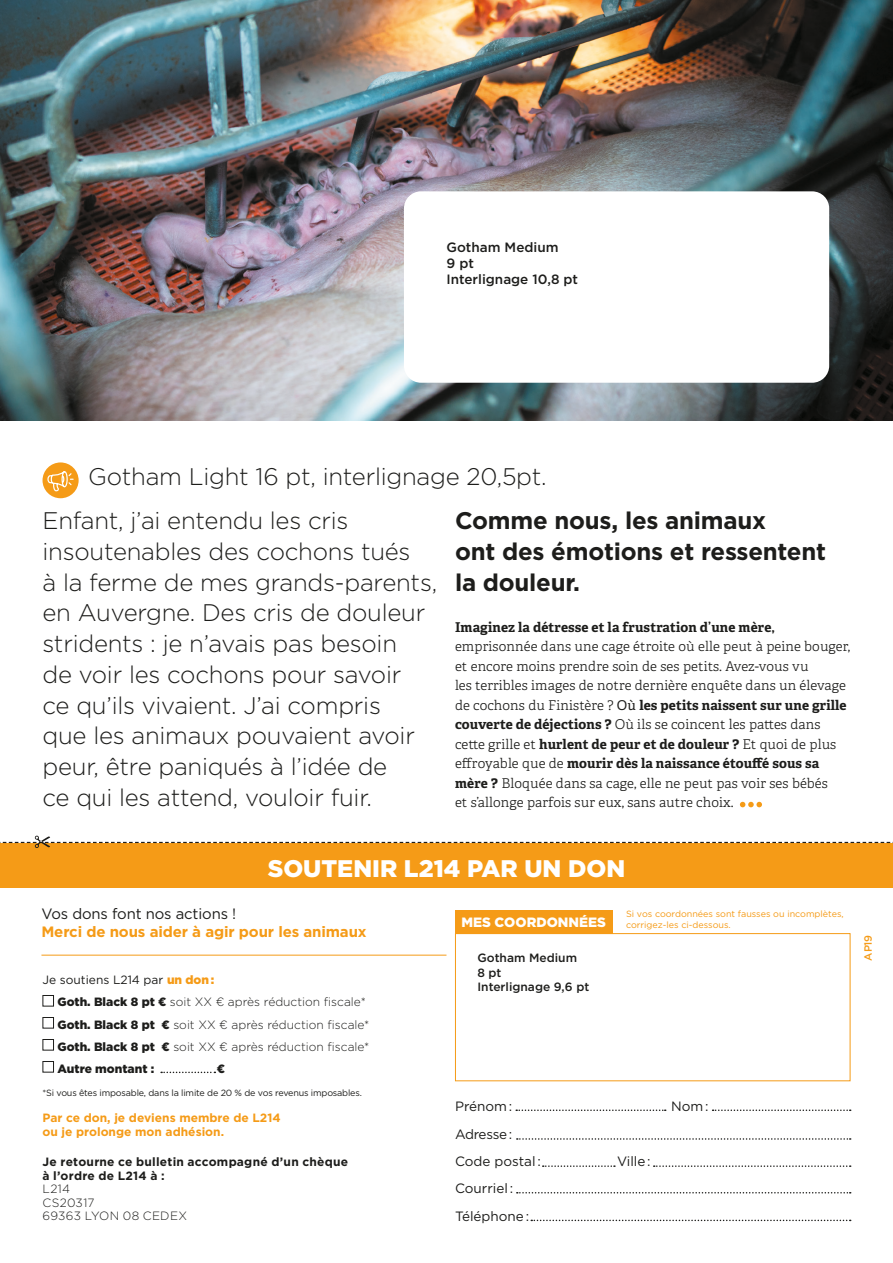
<style>
.page{position:relative;width:893px;height:1263px;background:#fff}
.page>*{position:absolute;margin:0;border:0;box-sizing:border-box;transform-origin:0 0}
.t1{font:300 24px/30.8px "Gotham";letter-spacing:-.01em;color:#1d1d1b}
.t2{font:700 24px/31.2px "Gotham";letter-spacing:-.01em;color:#1d1d1b}
.t3{font:900 24px "Gotham";color:#fff}
.t4{font:700 15px "Gotham";letter-spacing:-.01em;color:#f59b17}
.t5{font:15px "Gotham";letter-spacing:-.01em;color:#1d1d1b}
.t6{font:300 13.5px/19.5px "Adelle";letter-spacing:.01em;color:#1d1d1b}
.t7{font:13.5px "Gotham";color:#1d1d1b}
.t8{font:500 13.5px "Gotham";color:#1d1d1b}
.t9{font:900 13.5px "Gotham";color:#fff}
.t10{font:13.5px "Gotham";letter-spacing:-.025em;color:#1d1d1b}
.t11{font:300 12px "Gotham";color:#1d1d1b}
.t12{font:700 12px/13.5px "Gotham";letter-spacing:.02em;color:#1d1d1b}
.t13{font:700 12px/13.5px "Gotham";color:#f59b17}
.t14{font:500 12px "Gotham";color:#1d1d1b}
.t15{font:12px "Gotham";color:#1d1d1b}
.t16{font:300 12px "Gotham";letter-spacing:.025em;color:#1d1d1b}
.t17{font:900 12px "Gotham";color:#1d1d1b}
.t18{font:500 10.5px "Gotham";color:#f59b17}
.t19{font:9px/10.5px "Gotham";color:#f59b17}
.t20{font:9px "Gotham";letter-spacing:-.02em;color:#1d1d1b}
.s1{font-weight:700}
.s2{font-weight:400}
.s3{font-weight:900;color:#f59b17}
.s4{font-weight:900}
</style>
<div class="page">
<div style="left:0;top:843px;width:893px;height:45px;background:#f59b17"></div>
<div style="left:43px;top:995px;width:11px;height:11px;border:1px solid #1d1d1b"></div>
<div style="left:43px;top:1017px;width:11px;height:11px;border:1px solid #1d1d1b"></div>
<div style="left:43px;top:1039px;width:11px;height:11px;border:1px solid #1d1d1b"></div>
<div style="left:43px;top:1061px;width:11px;height:11px;border:1px solid #1d1d1b"></div>
<svg style="left:161px;top:1071px;width:54px;height:2px"></svg>
<div style="left:43px;top:462px;width:36px;height:36px;background:#f59b17;border-radius:50%"></div>
<svg style="left:47px;top:471px;width:27px;height:20px"></svg>
<hr style="left:41px;top:955px;width:405px;height:1px;background:#f59b17">
<svg style="left:0;top:836px;width:893px;height:12px"></svg>
<svg style="left:455px;top:933px;width:396px;height:148px"></svg>
<img style="left:0;top:0;width:893px;height:421px">
<div style="left:404px;top:191px;width:425px;height:192px;background:#fff;border-radius:17px"></div>
<div style="left:455px;top:910px;width:157px;height:23px;background:#f59b17"></div>
<svg style="left:516px;top:1109px;width:150px;height:2px"></svg>
<svg style="left:517px;top:1138px;width:334px;height:2px"></svg>
<svg style="left:517px;top:1192px;width:334px;height:1px"></svg>
<svg style="left:531px;top:1219px;width:320px;height:2px"></svg>
<svg style="left:543px;top:1165px;width:72px;height:2px"></svg>
<svg style="left:654px;top:1165px;width:197px;height:2px"></svg>
<svg style="left:713px;top:1109px;width:138px;height:2px"></svg>
<svg style="left:740px;top:802px;width:22px;height:5px"></svg>
<p class="t8" style="left:446px;top:238px;width:114px">Gotham Medium</p>
<p class="t8" style="left:446px;top:254px;width:29px">9 pt</p>
<p class="t8" style="left:446px;top:270px;width:133px">Interlignage 10,8 pt</p>
<p class="t1" style="left:88px;top:461px;width:460px">Gotham Light 16 pt, interlignage 20,5pt.</p>
<p class="t1" style="left:43px;top:505px;width:396px">Enfant, j’ai entendu les cris insoutenables des cochons tués<br>à la ferme de mes grands-parents, en Auvergne. Des cris de douleur stridents : je n’avais pas besoin<br>de voir les cochons pour savoir<br>ce qu’ils vivaient. J’ai compris<br>que les animaux pouvaient avoir peur, être paniqués à l’idée de<br>ce qui les attend, vouloir fuir.</p>
<p class="t2" style="left:455px;top:504px;width:373px">Comme nous, les animaux<br>ont des émotions et ressentent la douleur.</p>
<p class="t6" style="left:455px;top:617px;width:397px"><span class="s1">Imaginez la détresse et la frustration d’une mère, </span>emprisonnée dans une cage étroite où elle peut à peine bouger, et encore moins prendre soin de ses petits. Avez-vous vu<br>les terribles images de notre dernière enquête dans un élevage de cochons du Finistère ? <span class="s2">Où</span> <span class="s1">les petits naissent sur une grille couverte de déjections ?</span> Où ils se coincent les pattes dans cette grille et <span class="s1">hurlent de peur et de douleur ?</span> Et quoi de plus effroyable que de <span class="s1">mourir dès la naissance étouffé sous sa mère ?</span> Bloquée dans sa cage, elle ne peut pas voir ses bébés<br>et s’allonge parfois sur eux, sans autre choix.</p>
<p class="t3" style="left:268px;top:852px;width:359px">SOUTENIR L214 PAR UN DON</p>
<p class="t5" style="left:41px;top:904px;width:196px">Vos dons font nos actions !</p>
<p class="t4" style="left:41px;top:921px;width:327px">Merci de nous aider à agir pour les animaux</p>
<p class="t15" style="left:43px;top:972px;width:173px">Je soutiens L214 par <span class="s3">un don :</span></p>
<p class="t11" style="left:57px;top:995px;width:310px"><span class="s4">Goth. Black 8 pt €</span> soit XX € après réduction fiscale*</p>
<p class="t11" style="left:57px;top:1017px;width:313px"><span class="s4">Goth. Black 8 pt €</span> soit XX € après réduction fiscale*</p>
<p class="t11" style="left:57px;top:1039px;width:313px"><span class="s4">Goth. Black 8 pt €</span> soit XX € après réduction fiscale*</p>
<p class="t17" style="left:57px;top:1060px;width:98px">Autre montant :</p>
<p class="t17" style="left:217px;top:1060px;width:10px">€</p>
<p class="t20" style="left:43px;top:1087px;width:321px">*Si vous êtes imposable, dans la limite de 20 % de vos revenus imposables.</p>
<p class="t13" style="left:43px;top:1111px;width:240px">Par ce don, je deviens membre de L214 ou je prolonge mon adhésion.</p>
<p class="t12" style="left:43px;top:1155px;width:307px">Je retourne ce bulletin accompagné d’un chèque à l’ordre de L214 à :</p>
<p class="t11" style="left:43px;top:1181px;width:29px">L214</p>
<p class="t11" style="left:43px;top:1195px;width:53px">CS20317</p>
<p class="t16" style="left:43px;top:1208px;width:146px">69363 LYON 08 CEDEX</p>
<p class="t9" style="left:461px;top:913px;width:146px">MES COORDONNÉES</p>
<p class="t14" style="left:477px;top:950px;width:101px">Gotham Medium</p>
<p class="t14" style="left:477px;top:965px;width:26px">8 pt</p>
<p class="t14" style="left:477px;top:979px;width:113px">Interlignage 9,6 pt</p>
<p class="t19" style="left:626px;top:908px;width:219px">Si vos coordonnées sont fausses ou incomplètes, corrigez-les ci-dessous.</p>
<p class="t7" style="left:455px;top:1098px;width:59px">Prénom :</p>
<p class="t7" style="left:671px;top:1098px;width:39px">Nom :</p>
<p class="t10" style="left:455px;top:1125px;width:59px">Adresse :</p>
<p class="t7" style="left:455px;top:1152px;width:87px">Code postal :</p>
<p class="t7" style="left:617px;top:1152px;width:35px">Ville :</p>
<p class="t7" style="left:455px;top:1180px;width:60px">Courriel :</p>
<p class="t7" style="left:455px;top:1207px;width:76px">Téléphone :</p>
<p class="t18" style="left:861px;top:960px;width:27px;rotate:-90deg">AP19</p>
</div>
